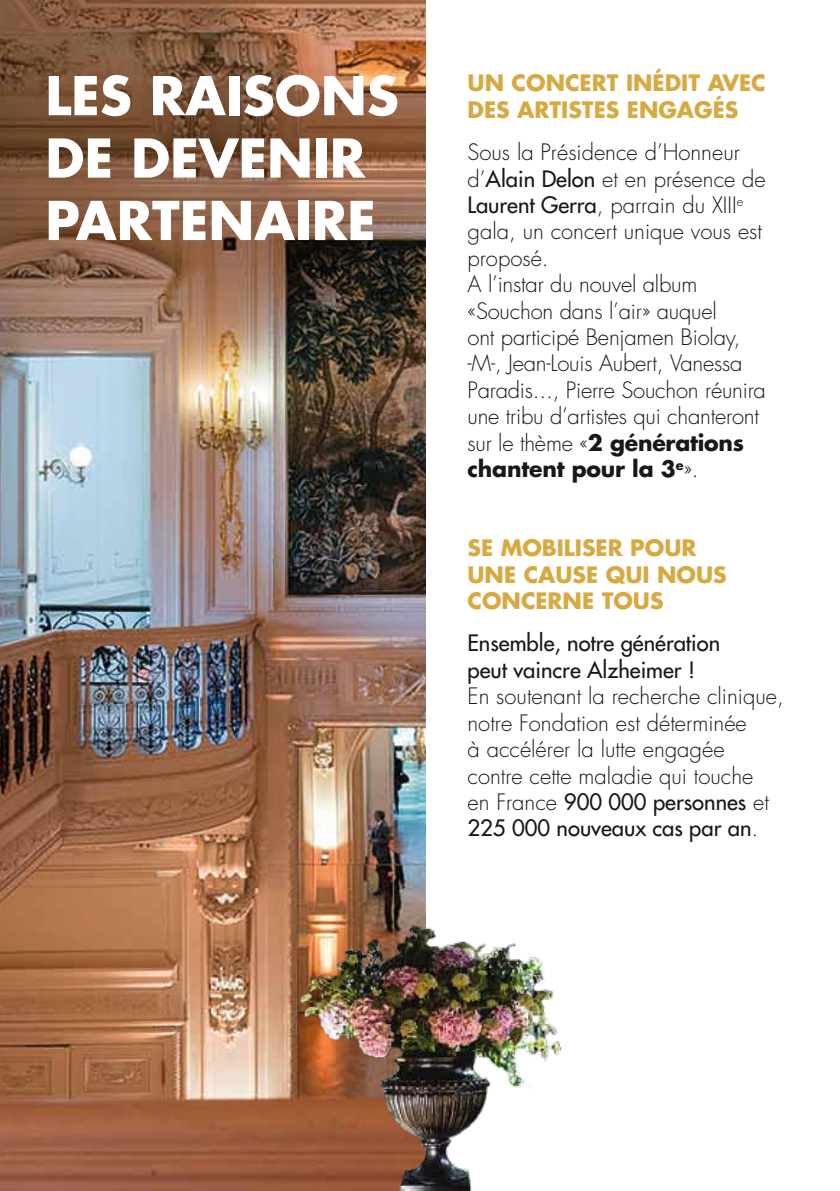
<style>
.page{position:relative;width:840px;height:1191px;background:#fff}
.page>*{position:absolute;margin:0;border:0;box-sizing:border-box;transform-origin:0 0}
.t1{font:700 52px/62.4px "Futura";color:#fff}
.t2{font:300 22px/26.4px "Futura";color:#1a171c}
.t3{font:700 22px/26.4px "Futura";color:#d7a941}
.t4{font:22px/26.4px "Futura";color:#1a171c}
.s1{font-weight:400}
.s2{font-weight:700}
</style>
<div class="page">
<img style="left:0;top:0;width:425px;height:1191px">
<img style="left:243px;top:848px;width:319px;height:343px">
<h1 class="t1" style="left:45px;top:64px;width:355px">LES RAISONS<br>DE DEVENIR<br>PARTENAIRE</h1>
<p class="t3" style="left:467px;top:70px;width:299px">UN CONCERT INÉDIT AVEC<br>DES ARTISTES ENGAGÉS</p>
<p class="t2" style="left:467px;top:139px;width:300px">Sous la Présidence d’Honneur d’<span class="s1">Alain Delon</span> et en présence de<br><span class="s1">Laurent Gerra</span>, parrain du XIII <sup>e </sup>gala, un concert unique vous est proposé.<br>A l’instar du nouvel album «Souchon dans l’air» auquel<br>ont participé Benjamen Biolay, -M-, Jean-Louis Aubert, Vanessa<br>Paradis..., Pierre Souchon réunira une tribu d’artistes qui chanteront sur le thème «<span class="s2">2 GÉNÉRATIONS<br>CHANTENT POUR LA 3</span><sup>E</sup>».</p>
<p class="t3" style="left:467px;top:534px;width:261px">SE MOBILISER POUR<br>UNE CAUSE QUI NOUS<br>CONCERNE TOUS</p>
<p class="t4" style="left:467px;top:630px;width:254px">Ensemble, notre génération peut vaincre Alzheimer !</p>
<p class="t2" style="left:467px;top:683px;width:318px">En soutenant la recherche clinique, notre Fondation est déterminée<br>à accélérer la lutte engagée contre cette maladie qui touche<br>en France <span class="s1">900 000 personnes</span> et<br><span class="s1">225 000 nouveaux cas par an</span>.</p>
</div>
